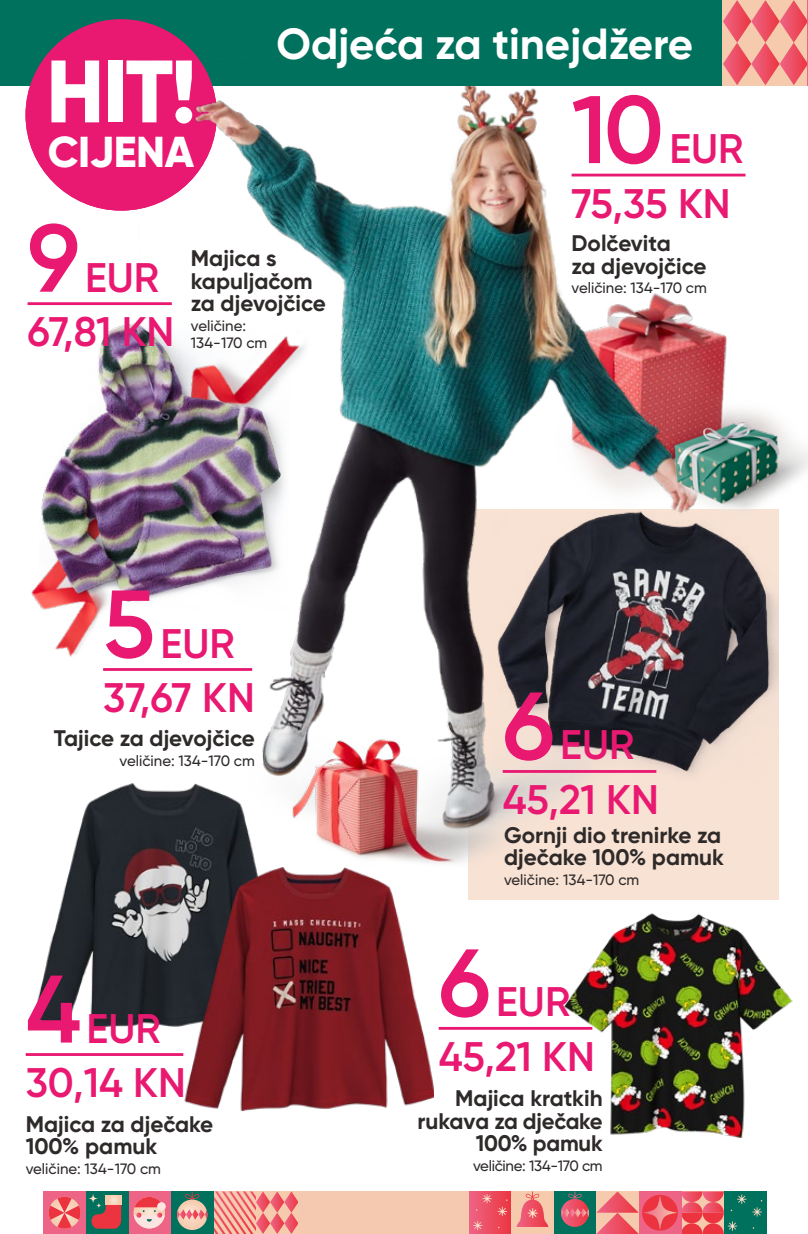
<style>
.page{position:relative;width:808px;height:1234px;background:#fff}
.page>*{position:absolute;margin:0;border:0;box-sizing:border-box;transform-origin:0 0}
.t1{font:600 95.7px "Gilroy";color:#e91871}
.t2{font:800 88.2px "Gilroy";color:#fff}
.t3{font:700 63px "Gilroy";color:#fff}
.t4{font:700 43.5px "Gilroy";letter-spacing:-.005em;color:#fff}
.t5{font:800 43.2px "Gilroy";letter-spacing:-.01em;color:#fff}
.t6{font:600 41.25px/54.6px "Gilroy";color:#e91871}
.t7{font:800 33.75px "Gilroy";letter-spacing:.01em;color:#fff}
.t8{font:700 22.5px/22.5px "Gilroy";color:#2e2a29}
.t9{font:500 15px/16.8px "Gilroy";color:#2e2a29}
.t10{font:500 15px "Gilroy";letter-spacing:-.02em;color:#2e2a29}
</style>
<div class="page">
<img style="left:34px;top:783px;width:146px;height:246px">
<img style="left:180px;top:866px;width:254px;height:246px">
<div style="left:468px;top:509px;width:310px;height:390px;background:#f8e2d3"></div>
<img style="left:31px;top:583px;width:101px;height:88px">
<img style="left:556px;top:891px;width:237px;height:247px">
<img style="left:39px;top:324px;width:93px;height:318px">
<img style="left:132px;top:85px;width:605px;height:781px">
<img style="left:630px;top:388px;width:178px;height:137px">
<img style="left:493px;top:503px;width:285px;height:330px">
<img style="left:241px;top:690px;width:322px;height:211px">
<div style="left:0;top:0;width:808px;height:85px;background:#00715c"></div>
<svg style="left:723px;top:0;width:84px;height:85px;background:#f18b87"></svg>
<hr style="left:807px;top:0;width:1px;height:85px;background:#ee6486">
<svg style="left:596px;top:1191px;width:43px;height:42px;background:#f18e89"></svg>
<div style="left:128px;top:1191px;width:43px;height:42px;background:#ee6486"></div>
<svg style="left:134px;top:1197px;width:31px;height:31px"></svg>
<svg style="left:157px;top:1201px;width:9px;height:9px"></svg>
<div style="left:469px;top:1191px;width:42px;height:42px;background:linear-gradient(to right,#ee6585,#eb3843)"></div>
<svg style="left:473px;top:1220px;width:9px;height:9px"></svg>
<svg style="left:498px;top:1206px;width:9px;height:9px"></svg>
<svg style="left:482px;top:1193px;width:10px;height:9px"></svg>
<div style="left:639px;top:1191px;width:42px;height:42px;background:#ee6486"></div>
<div style="left:642px;top:1194px;width:36px;height:36px;background:#eb343f;border-radius:50%"></div>
<svg style="left:642px;top:1194px;width:36px;height:35px"></svg>
<div style="left:171px;top:1191px;width:42px;height:42px;background:#00715c"></div>
<svg style="left:185px;top:1191px;width:15px;height:8px"></svg>
<svg style="left:177px;top:1199px;width:30px;height:30px"></svg>
<svg style="left:177px;top:1208px;width:30px;height:11px"></svg>
<div style="left:554px;top:1191px;width:42px;height:42px;background:#00715c"></div>
<svg style="left:568px;top:1191px;width:14px;height:7px"></svg>
<svg style="left:561px;top:1198px;width:28px;height:28px"></svg>
<svg style="left:561px;top:1207px;width:28px;height:9px"></svg>
<div style="left:511px;top:1191px;width:43px;height:42px;background:#f6caad"></div>
<svg style="left:516px;top:1191px;width:32px;height:35px"></svg>
<svg style="left:213px;top:1191px;width:85px;height:42px;background:#ee938c"></svg>
<div style="left:86px;top:1191px;width:42px;height:42px;background:#00715c"></div>
<svg style="left:88px;top:1194px;width:33px;height:34px"></svg>
<div style="left:43px;top:1191px;width:43px;height:42px;background:#ee6486"></div>
<svg style="left:49px;top:1197px;width:32px;height:31px"></svg>
<div style="left:724px;top:1191px;width:42px;height:42px;background:#00715c"></div>
<svg style="left:681px;top:1191px;width:65px;height:42px"></svg>
<svg style="left:752px;top:1200px;width:10px;height:16px"></svg>
<div style="left:298px;top:1191px;width:171px;height:42px;background:#f5c9b0"></div>
<div style="left:26px;top:19px;width:191px;height:191px;background:#e91871;border-radius:50%"></div>
<img style="left:132px;top:53px;width:231px;height:209px">
<hr style="left:439px;top:1026px;width:153px;height:3px;background:#e91871">
<hr style="left:503px;top:769px;width:153px;height:3px;background:#e91871">
<hr style="left:26px;top:1052px;width:157px;height:3px;background:#e91871">
<hr style="left:103px;top:668px;width:149px;height:2px;background:#e91871">
<hr style="left:572px;top:174px;width:173px;height:2px;background:#e91871">
<hr style="left:28px;top:302px;width:144px;height:3px;background:#e91871">
<h3 class="t3" style="left:389px;top:6px;width:391px">Nazwa/hasło</h3>
<h3 class="t4" style="left:277px;top:17px;width:418px">Odjeća za tinejdžere</h3>
<h2 class="t2" style="left:46px;top:36px;width:152px">HIT!</h2>
<h3 class="t5" style="left:48px;top:124px;width:148px">CIJENA</h3>
<h1 class="t1" style="left:572px;top:70px;width:94px">10</h1>
<h3 class="t6" style="left:572px;top:121px;width:173px;text-indent:98px">EUR<br>75,35 KN</h3>
<h3 class="t7" style="left:48px;top:132px;width:148px">CENOWY</h3>
<h1 class="t1" style="left:28px;top:199px;width:54px">9</h1>
<p class="t8" style="left:572px;top:232px;width:136px">Dolčevita<br>za djevojčice</p>
<p class="t9" style="left:572px;top:279px;width:137px">veličine: 134-170 cm</p>
<p class="t8" style="left:191px;top:247px;width:136px">Majica s kapuljačom za djevojčice</p>
<p class="t9" style="left:191px;top:317px;width:78px">veličine:<br>134-170 cm</p>
<h3 class="t6" style="left:28px;top:249px;width:148px;text-indent:57px">EUR<br>67,81 KN</h3>
<h1 class="t1" style="left:103px;top:564px;width:54px">5</h1>
<h3 class="t6" style="left:103px;top:615px;width:153px;text-indent:57px">EUR<br>37,67 KN</h3>
<p class="t8" style="left:54px;top:726px;width:202px">Tajice za djevojčice</p>
<p class="t9" style="left:120px;top:752px;width:137px">veličine: 134-170 cm</p>
<h1 class="t1" style="left:26px;top:949px;width:57px">4</h1>
<h3 class="t6" style="left:26px;top:1000px;width:162px;text-indent:61px">EUR<br>30,14 KN</h3>
<p class="t8" style="left:26px;top:1112px;width:189px">Majica za dječake<br>100% pamuk</p>
<p class="t9" style="left:26px;top:1159px;width:137px">veličine: 134-170 cm</p>
<h1 class="t1" style="left:503px;top:666px;width:54px">6</h1>
<h3 class="t6" style="left:503px;top:717px;width:158px;text-indent:57px">EUR<br>45,21 KN</h3>
<p class="t8" style="left:504px;top:823px;width:221px">Gornji dio trenirke za dječake 100% pamuk</p>
<p class="t9" style="left:504px;top:871px;width:137px">veličine: 134-170 cm</p>
<h1 class="t1" style="left:439px;top:923px;width:54px">6</h1>
<h3 class="t6" style="left:439px;top:974px;width:158px;text-indent:57px">EUR<br>45,21 KN</h3>
<p class="t8" style="left:417px;top:1086px;width:187px;text-align:right">Majica kratkih rukava za dječake<br>100% pamuk</p>
<p class="t10" style="left:473px;top:1156px;width:131px">veličine: 134-170 cm</p>
</div>
